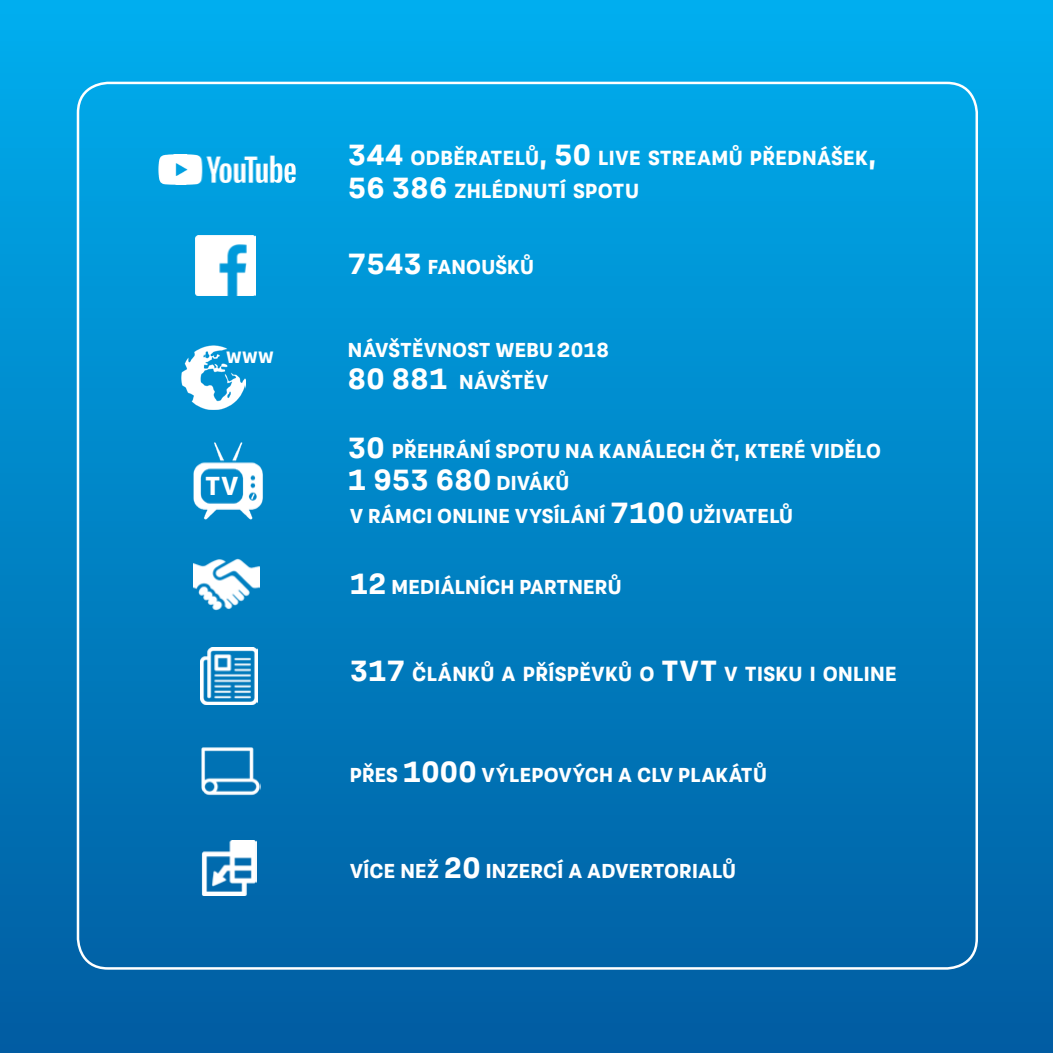
<style>
.page{position:relative;width:1053px;height:1053px;background:#fff}
.page>*{position:absolute;margin:0;border:0;box-sizing:border-box;transform-origin:0 0}
.t1{font:700 32.5px "Gedau Gothic";letter-spacing:.01em;color:#fff}
.t2{font:700 29px "Gedau Gothic";color:#fff}
.t3{font:700 22.75px/32.5px "Gedau Gothic";letter-spacing:.015em;color:#fff}
.t4{font:700 22.5px/32.5px "Gedau Gothic";letter-spacing:.01em;color:#fff}
.t5{font:700 18.25px "Gedau Gothic";color:#fff}
.s1{font-size:32.5px}
.s2{font-size:22.5px}
</style>
<div class="page">
<div style="left:0;top:0;width:1052px;height:1052px;background:linear-gradient(to bottom,#02aeee,#025da0)"></div>
<img style="left:159px;top:154px;width:136px;height:31px">
<img style="left:195px;top:235px;width:60px;height:60px">
<img style="left:181px;top:345px;width:65px;height:64px">
<img style="left:189px;top:442px;width:77px;height:77px">
<img style="left:194px;top:550px;width:66px;height:66px">
<img style="left:201px;top:648px;width:56px;height:56px">
<img style="left:200px;top:743px;width:60px;height:60px">
<img style="left:201px;top:840px;width:55px;height:55px">
<p class="t5" style="left:226px;top:347px;width:49px">WWW</p>
<p class="t2" style="left:205px;top:469px;width:35px">TV</p>
<p class="t3" style="left:348px;top:142px;width:529px"><span class="s1">344</span> ODBĚRATELŮ<span class="s1">, 50</span> LIVE STREAMŮ PŘEDNÁŠEK<span class="s1">,<br></span><span class="s1">56 386</span> ZHLÉDNUTÍ SPOTU</p>
<p class="t4" style="left:348px;top:250px;width:187px"><span class="s1">7543</span> FANOUŠKŮ</p>
<p class="t4" style="left:348px;top:333px;width:262px">NÁVŠTĚVNOST WEBU 2018<br><span class="s1">80 881</span> NÁVŠTĚV</p>
<p class="t4" style="left:348px;top:434px;width:534px"><span class="s1">30</span> PŘEHRÁNÍ SPOTU NA KANÁLECH ČT, KTERÉ VIDĚLO</p>
<h1 class="t1" style="left:348px;top:461px;width:223px">1 953 680 <span class="s2">DIVÁKŮ</span></h1>
<p class="t4" style="left:350px;top:500px;width:445px">V RÁMCI ONLINE VYSÍLÁNÍ <span class="s1">7100</span> UŽIVATELŮ</p>
<p class="t4" style="left:350px;top:571px;width:273px"><span class="s1">12</span> MEDIÁLNÍCH PARTNERŮ</p>
<p class="t3" style="left:350px;top:657px;width:331px"><span class="s1">317</span> ČLÁNKŮ A PŘÍSPĚVKŮ O <span class="s1">TVT</span></p>
<p class="t3" style="left:724px;top:657px;width:174px">V TISKU I ONLINE</p>
<p class="t4" style="left:350px;top:758px;width:418px">PŘES <span class="s1">1000</span> VÝLEPOVÝCH A CLV PLAKÁTŮ</p>
<p class="t4" style="left:350px;top:854px;width:388px">VÍCE NEŽ <span class="s1">20</span> INZERCÍ A ADVERTORIALŮ</p>
</div>
